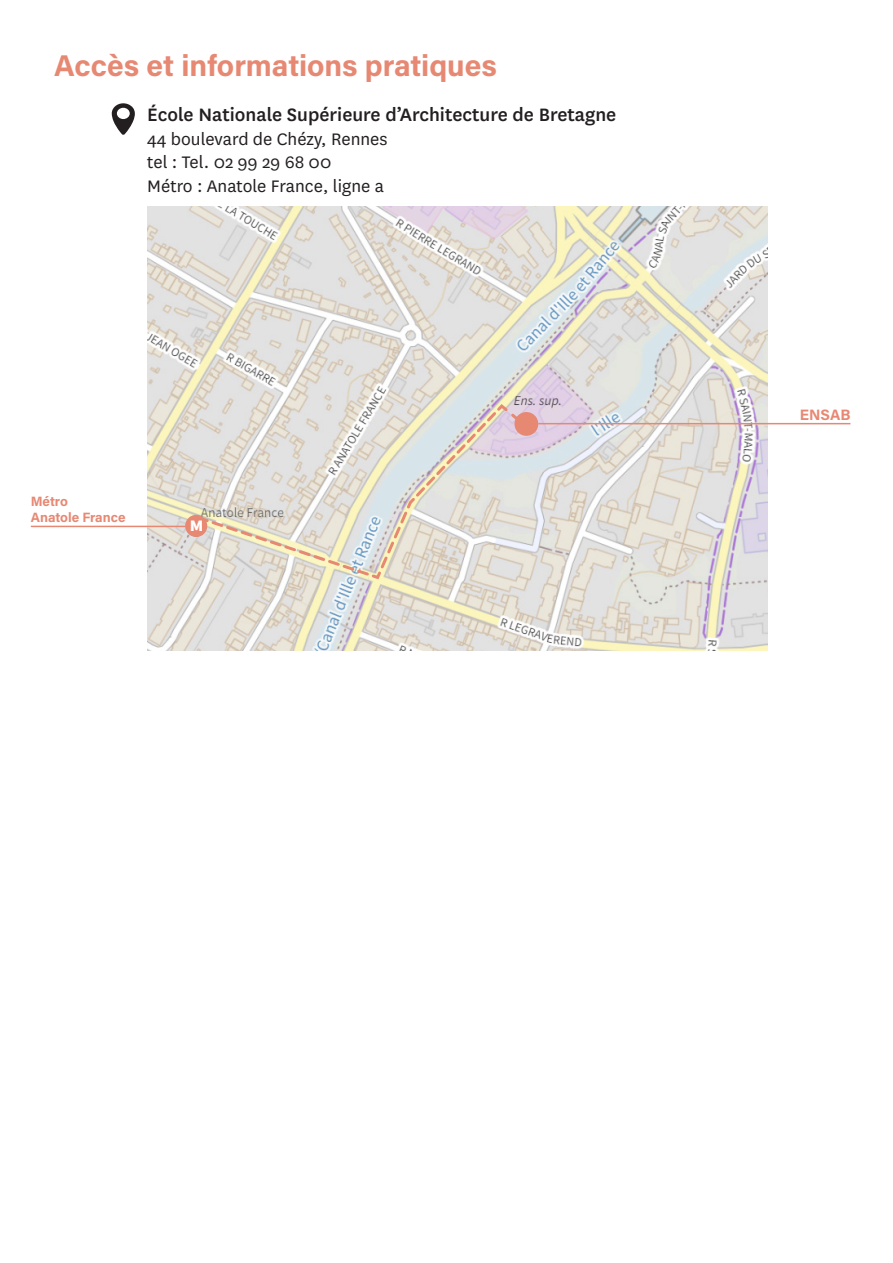
<style>
.page{position:relative;width:893px;height:1263px;background:#fff}
.page>*{position:absolute;margin:0;border:0;box-sizing:border-box;transform-origin:0 0}
.t1{font:30px "Acumin Variable Concept";color:#e78873}
.t2{font:500 21px "National";color:#231f20}
.t3{font:19.5px "National";color:#231f20}
.t4{font:900 15.9px "Source Sans Pro";color:#fff;scale:1.1 1}
.t5{font:15px "Acumin Variable Concept";letter-spacing:-.005em;color:#e78873}
.t6{font:13.5px "Acumin Variable Concept";letter-spacing:-.005em;color:#e78873}
</style>
<div class="page">
<svg style="left:112px;top:103px;width:23px;height:32px"></svg>
<img style="left:147px;top:207px;width:621px;height:443px">
<div style="left:514px;top:412px;width:24px;height:24px;background:#e78873;border-radius:50%"></div>
<div style="left:187px;top:516px;width:19px;height:19px;background:#e88873;border-radius:50%"></div>
<div style="left:185px;top:515px;width:22px;height:22px;border:3px solid #e78873;border-radius:50%"></div>
<hr style="left:538px;top:423px;width:312px;height:1px;background:#e78873">
<svg style="left:199px;top:402px;width:322px;height:179px;background:#e0dcd4"></svg>
<hr style="left:31px;top:526px;width:155px;height:1px;background:#e78873">
<p class="t1" style="left:54px;top:45px;width:445px">Accès et informations pratiques</p>
<p class="t2" style="left:147px;top:101px;width:471px">École Nationale Supérieure d’Architecture de Bretagne</p>
<p class="t3" style="left:147px;top:126px;width:242px">44 boulevard de Chézy, Rennes</p>
<p class="t3" style="left:147px;top:149px;width:186px">tel : Tel. 02 99 29 68 00</p>
<p class="t3" style="left:147px;top:173px;width:238px">Métro : Anatole France, ligne a</p>
<p class="t6" style="left:31px;top:492px;width:39px">Métro</p>
<p class="t6" style="left:31px;top:508px;width:96px">Anatole France</p>
<p class="t4" style="left:190px;top:515px;width:14px">M</p>
<p class="t5" style="left:800px;top:404px;width:52px">ENSAB</p>
</div>
